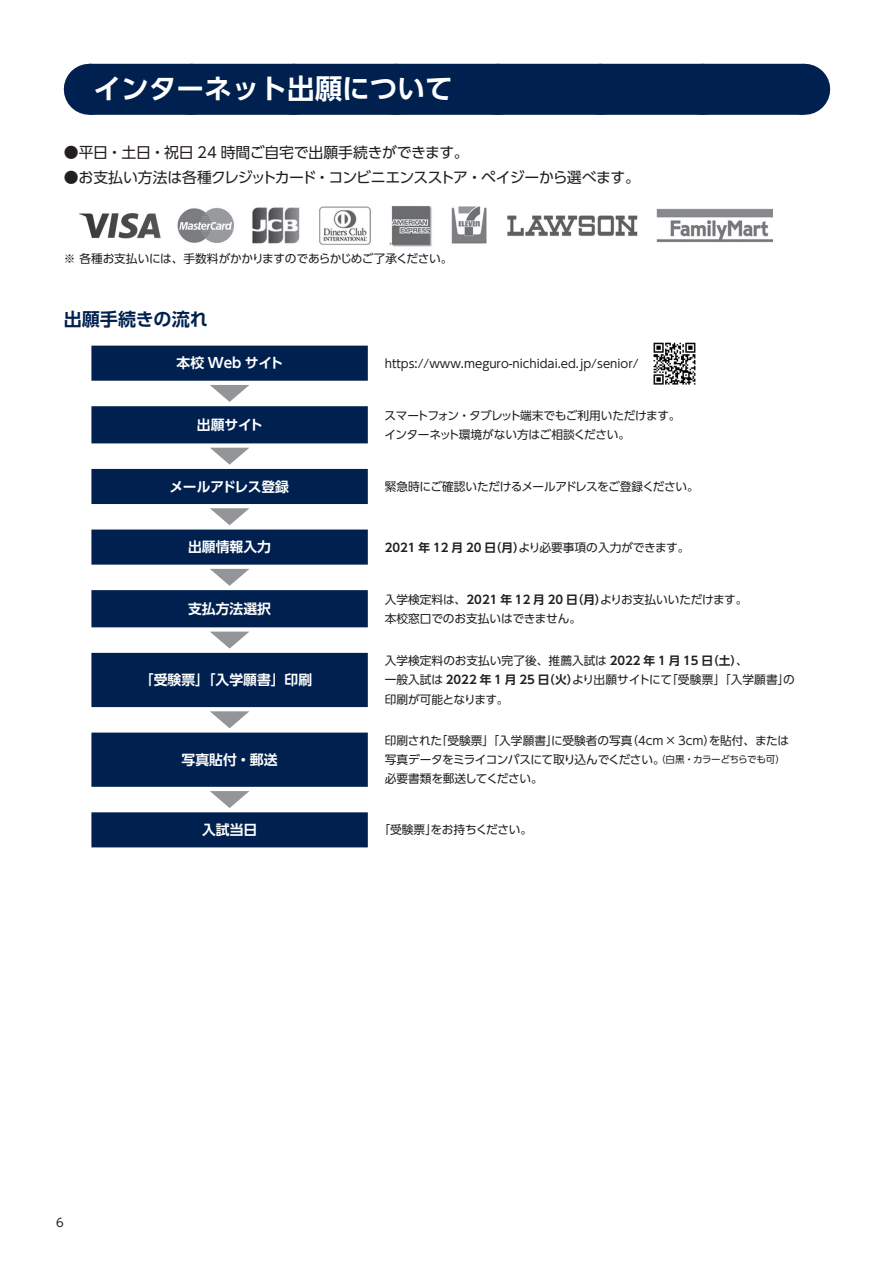
<style>
.page{position:relative;width:893px;height:1263px;background:#fff}
.page>*{position:absolute;margin:0;border:0;box-sizing:border-box;transform-origin:0 0}
.t1{font:700 27.6px "UD Shin Go Pr 6 De";color:#fff}
.t2{font:700 18px "UD Shin Go Pr 6 De";color:#00214f}
.t3{font:14.85px "UD Shin Go Pr 6";letter-spacing:-.045em;color:#231f20}
.t4{font:14.85px "UD Shin Go Pr 6";letter-spacing:-.025em;color:#231f20}
.t5{font:700 13.8px "UD Shin Go Pr 6 De";color:#fff}
.t6{font:700 13.8px "UD Shin Go Pr 6 De";letter-spacing:-.025em;color:#fff}
.t7{font:11.7px/19.2px "UD Shin Go Pr 6";letter-spacing:-.015em;color:#231f20}
.t8{font:11.7px/19.2px "UD Shin Go Pr 6";letter-spacing:-.035em;color:#231f20}
.s1{font-family:"UD Shin Go Pr 6 De";font-weight:700}
.s2{font-size:9.6px}
</style>
<div class="page">
<div style="left:89px;top:64px;width:715px;height:51px;background:#00214f"></div>
<svg style="left:192px;top:114px;width:561px;height:1px"></svg>
<hr style="left:804px;top:64px;width:1px;height:51px;background:#00214f">
<svg style="left:91px;top:346px;width:277px;height:501px;fill:#00214f"></svg>
<img style="left:79px;top:206px;width:694px;height:41px">
<img style="left:653px;top:342px;width:43px;height:43px">
<svg style="left:210px;top:385px;width:39px;height:17px"></svg>
<svg style="left:210px;top:448px;width:39px;height:17px"></svg>
<svg style="left:210px;top:508px;width:39px;height:17px"></svg>
<svg style="left:210px;top:569px;width:39px;height:17px"></svg>
<svg style="left:210px;top:632px;width:39px;height:17px"></svg>
<svg style="left:210px;top:711px;width:39px;height:17px"></svg>
<svg style="left:210px;top:791px;width:39px;height:17px"></svg>
<h1 class="t1" style="left:94px;top:66px;width:361px">インターネット出願について</h1>
<p class="t4" style="left:64px;top:140px;width:407px">●平日・土日・祝日 24 時間ご自宅で出願手続きができます。</p>
<p class="t3" style="left:64px;top:166px;width:578px">●お支払い方法は各種クレジットカード・コンビニエンスストア・ペイジーから選べます。</p>
<p class="t7" style="left:64px;top:249px;width:390px">※ 各種お支払いには、手数料がかかりますのであらかじめご了承ください。</p>
<h2 class="t2" style="left:64px;top:305px;width:146px">出願手続きの流れ</h2>
<p class="t5" style="left:177px;top:352px;width:108px">本校 Web サイト</p>
<p class="t7" style="left:385px;top:353px;width:255px">https://www.meguro-nichidai.ed.jp/senior/</p>
<p class="t5" style="left:197px;top:414px;width:68px">出願サイト</p>
<p class="t8" style="left:384px;top:405px;width:298px">スマートフォン・タブレット端末でもご利用いただけます。インターネット環境がない方はご相談ください。</p>
<p class="t6" style="left:170px;top:475px;width:121px">メールアドレス登録</p>
<p class="t7" style="left:385px;top:476px;width:315px">緊急時にご確認いただけるメールアドレスをご登録ください。</p>
<p class="t5" style="left:188px;top:536px;width:84px">出願情報入力</p>
<p class="t7" style="left:385px;top:537px;width:306px"><span class="s1">2021 年 12 月 20 日（月）</span>より必要事項の入力ができます。</p>
<p class="t5" style="left:188px;top:597px;width:84px">支払方法選択</p>
<p class="t7" style="left:385px;top:589px;width:364px">入学検定料は、<span class="s1">2021 年 12 月 20 日（月）</span>よりお支払いいただけます。本校窓口でのお支払いはできません。</p>
<p class="t5" style="left:140px;top:669px;width:174px">「受験票」「入学願書」印刷</p>
<p class="t5" style="left:182px;top:748px;width:97px">写真貼付・郵送</p>
<p class="t7" style="left:385px;top:651px;width:411px">入学検定料のお支払い完了後、推薦入試は <span class="s1">2022 年 1 月 15 日（土）</span>、<br>一般入試は <span class="s1">2022 年 1 月 25 日（火）</span>より出願サイトにて「受験票」「入学願書」の印刷が可能となります。</p>
<p class="t7" style="left:385px;top:731px;width:406px">印刷された「受験票」「入学願書」に受験者の写真（4cm×3cm）を貼付、または写真データをミライコンパスにて取り込んでください。<span class="s2">（白黒・カラーどちらでも可）</span>必要書類を郵送してください。</p>
<p class="t5" style="left:202px;top:819px;width:57px">入試当日</p>
<p class="t7" style="left:379px;top:820px;width:155px">「受験票」をお持ちください。</p>
<p class="t7" style="left:56px;top:1212px;width:9px">6</p>
</div>
